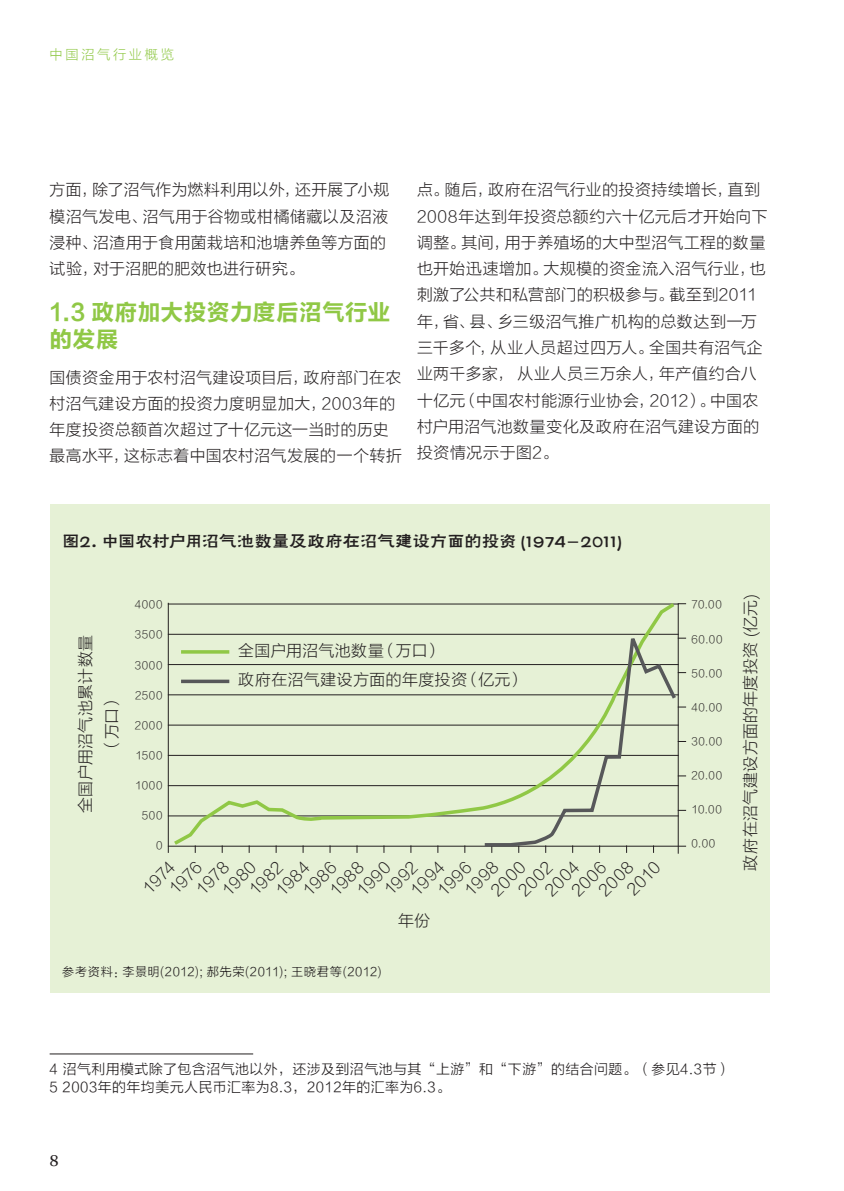
<style>
.page{position:relative;width:844px;height:1191px;background:#fff}
.page>*{position:absolute;margin:0;border:0;box-sizing:border-box;transform-origin:0 0}
.t1{font:22.75px/26.2px "FZLTCHK GBK1 0";letter-spacing:.015em;color:#90c846}
.t2{font:17.5px "FZHLJW GB1 0";letter-spacing:-.01em;color:#231f20}
.t3{font:17.5px "Chronicle Text G1";color:#231f20}
.t4{font:15.75px/26.2px "FZLTXHK GBK1 0";letter-spacing:.035em;color:#231f20}
.t5{font:14px/17.5px "FZLTXHK";letter-spacing:.025em;color:#231f20}
.t6{font:13.12px "FZLTXHK GBK1 0";letter-spacing:.215em;color:#90c846}
.t7{font:12.25px "FZLTXHK";letter-spacing:.045em;color:#231f20}
.t8{font:10.5px "FZLTXHK GBK1 0";letter-spacing:.07em;color:#231f20}
</style>
<div class="page">
<div style="left:50px;top:504px;width:719px;height:488px;background:#e6f1d6"></div>
<hr style="left:50px;top:1053px;width:203px;height:1px;background:#231f20">
<hr style="left:168px;top:603px;width:1px;height:250px;background:#231f20">
<hr style="left:168px;top:603px;width:510px;height:1px;background:#231f20">
<hr style="left:168px;top:634px;width:510px;height:1px;background:#231f20">
<hr style="left:168px;top:664px;width:510px;height:1px;background:#231f20">
<hr style="left:168px;top:694px;width:510px;height:1px;background:#231f20">
<hr style="left:168px;top:724px;width:510px;height:1px;background:#231f20">
<hr style="left:168px;top:755px;width:510px;height:1px;background:#231f20">
<hr style="left:168px;top:785px;width:510px;height:1px;background:#231f20">
<hr style="left:168px;top:815px;width:510px;height:1px;background:#231f20">
<hr style="left:168px;top:845px;width:518px;height:1px;background:#231f20">
<hr style="left:677px;top:603px;width:1px;height:250px;background:#231f20">
<svg style="left:170px;top:603px;width:508px;height:245px"></svg>
<svg style="left:481px;top:625px;width:197px;height:223px"></svg>
<hr style="left:181px;top:650px;width:48px;height:3px;background:#90c846">
<svg style="left:181px;top:679px;width:48px;height:4px"></svg>
<p class="t6" style="left:50px;top:48px;width:126px">中国沼气行业概览</p>
<p class="t4" style="left:50px;top:177px;width:341px">方面，除了沼气作为燃料利用以外，还开展了小规模沼气发电、沼气用于谷物或柑橘储藏以及沼液浸种、沼渣用于食用菌栽培和池塘养鱼等方面的试验，对于沼肥的肥效也进行研究。</p>
<h1 class="t1" style="left:50px;top:300px;width:342px">1.3 政府加大投资力度后沼气行业的发展</h1>
<p class="t4" style="left:50px;top:364px;width:354px">国债资金用于农村沼气建设项目后，政府部门在农村沼气建设方面的投资力度明显加大，2003年的年度投资总额首次超过了十亿元这一当时的历史最高水平，这标志着中国农村沼气发展的一个转折</p>
<p class="t4" style="left:417px;top:177px;width:352px">点。随后，政府在沼气行业的投资持续增长，直到<br>2008年达到年投资总额约六十亿元后才开始向下调整。其间，用于养殖场的大中型沼气工程的数量也开始迅速增加。大规模的资金流入沼气行业，也刺激了公共和私营部门的积极参与。截至到2011年，省、县、乡三级沼气推广机构的总数达到一万三千多个，从业人员超过四万人。全国共有沼气企业两千多家，从业人员三万余人，年产值约合八十亿元（中国农村能源行业协会，2012）。中国农村户用沼气池数量变化及政府在沼气建设方面的投资情况示于图2。</p>
<p class="t2" style="left:62px;top:531px;width:561px">图2. 中国农村户用沼气池数量及政府在沼气建设方面的投资 (1974-2011)</p>
<p class="t4" style="left:73px;top:813px;width:179px;text-align:center;rotate:-90deg">全国户用沼气池累计数量（万口）</p>
<p class="t8" style="left:135px;top:599px;width:29px">4000</p>
<p class="t8" style="left:135px;top:629px;width:29px">3500</p>
<p class="t8" style="left:135px;top:659px;width:29px">3000</p>
<p class="t8" style="left:135px;top:689px;width:29px">2500</p>
<p class="t8" style="left:135px;top:719px;width:29px">2000</p>
<p class="t8" style="left:135px;top:749px;width:28px">1500</p>
<p class="t8" style="left:135px;top:779px;width:29px">1000</p>
<p class="t8" style="left:142px;top:809px;width:22px">500</p>
<p class="t8" style="left:156px;top:840px;width:8px">0</p>
<p class="t4" style="left:238px;top:636px;width:287px;line-height:28.9px">全国户用沼气池数量（万口）<br>政府在沼气建设方面的年度投资（亿元）</p>
<p class="t4" style="left:512px;top:883px;width:42px;rotate:-45deg">2002</p>
<p class="t4" style="left:378px;top:883px;width:41px;rotate:-45deg">1992</p>
<p class="t4" style="left:243px;top:883px;width:41px;rotate:-45deg">1982</p>
<p class="t4" style="left:485px;top:884px;width:42px;rotate:-45deg">2000</p>
<p class="t4" style="left:620px;top:883px;width:40px;rotate:-45deg">2010</p>
<p class="t4" style="left:592px;top:884px;width:42px;rotate:-45deg">2008</p>
<p class="t4" style="left:350px;top:883px;width:42px;rotate:-45deg">1990</p>
<p class="t4" style="left:458px;top:883px;width:42px;rotate:-45deg">1998</p>
<p class="t4" style="left:323px;top:883px;width:42px;rotate:-45deg">1988</p>
<p class="t4" style="left:538px;top:884px;width:42px;rotate:-45deg">2004</p>
<p class="t4" style="left:216px;top:883px;width:41px;rotate:-45deg">1980</p>
<p class="t4" style="left:565px;top:884px;width:42px;rotate:-45deg">2006</p>
<p class="t4" style="left:190px;top:882px;width:40px;rotate:-45deg">1978</p>
<p class="t4" style="left:404px;top:883px;width:41px;rotate:-45deg">1994</p>
<p class="t4" style="left:431px;top:883px;width:42px;rotate:-45deg">1996</p>
<p class="t4" style="left:296px;top:883px;width:41px;rotate:-45deg">1986</p>
<p class="t4" style="left:269px;top:884px;width:42px;rotate:-45deg">1984</p>
<p class="t4" style="left:137px;top:882px;width:39px;rotate:-45deg">1974</p>
<p class="t4" style="left:163px;top:882px;width:40px;rotate:-45deg">1976</p>
<p class="t4" style="left:398px;top:907px;width:33px">年份</p>
<p class="t7" style="left:62px;top:965px;width:321px">参考资料：李景明(2012); 郝先荣(2011); 王晓君等(2012)</p>
<p class="t8" style="left:691px;top:599px;width:32px">70.00</p>
<p class="t8" style="left:691px;top:633px;width:32px">60.00</p>
<p class="t8" style="left:691px;top:667px;width:32px">50.00</p>
<p class="t8" style="left:691px;top:701px;width:32px">40.00</p>
<p class="t8" style="left:691px;top:735px;width:32px">30.00</p>
<p class="t8" style="left:691px;top:769px;width:32px">20.00</p>
<p class="t8" style="left:691px;top:803px;width:32px">10.00</p>
<p class="t8" style="left:691px;top:838px;width:25px">0.00</p>
<p class="t4" style="left:737px;top:870px;width:277px;rotate:-90deg">政府在沼气建设方面的年度投资 (亿元)</p>
<p class="t5" style="left:50px;top:1060px;width:682px">4 沼气利用模式除了包含沼气池以外，还涉及到沼气池与其“上游”和“下游”的结合问题。（参见4.3节）<br>5 2003年的年均美元人民币汇率为8.3，2012年的汇率为6.3。</p>
<p class="t3" style="left:50px;top:1147px;width:11px">8</p>
</div>
